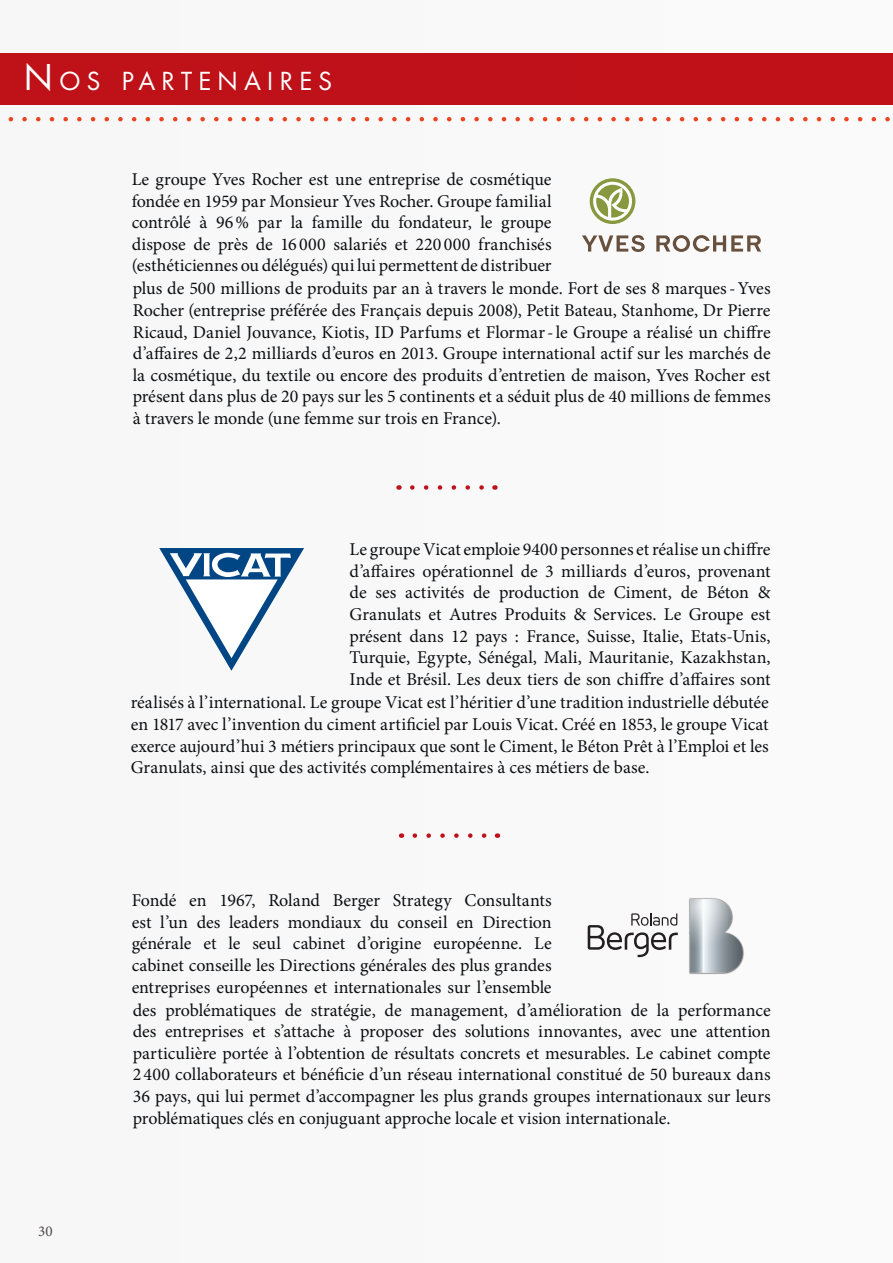
<style>
.page{position:relative;width:893px;height:1263px;background:#f9f9f9}
.page>*{position:absolute;margin:0;border:0;box-sizing:border-box;transform-origin:0 0}
.t1{font:27.3px "Futura PT";letter-spacing:.215em;color:#fff}
.t2{font:18px/21.8px "Minion Pro";letter-spacing:-.01em;color:#0c0f12;text-align:justify}
.t3{font:15px "Minion Pro";color:#4c484b}
.s1{font-size:39px}
</style>
<div class="page">
<div style="left:0;top:53px;width:893px;height:51px;background:#c4121a"></div>
<svg style="left:412px;top:485px;width:72px;height:5px"></svg>
<svg style="left:8px;top:117px;width:882px;height:4px"></svg>
<svg style="left:415px;top:833px;width:72px;height:5px"></svg>
<svg style="left:159px;top:548px;width:145px;height:123px"></svg>
<svg style="left:590px;top:178px;width:45px;height:46px"></svg>
<svg style="left:582px;top:235px;width:179px;height:17px"></svg>
<img style="left:689px;top:934px;width:55px;height:40px">
<img style="left:689px;top:898px;width:30px;height:36px">
<svg style="left:690px;top:899px;width:53px;height:74px"></svg>
<svg style="left:588px;top:913px;width:90px;height:44px"></svg>
<h1 class="t1" style="left:23px;top:64px;width:308px"><span class="s1">N</span> OS PARTENAIRES</h1>
<p class="t2" style="left:132px;top:168px;width:640px;text-align:left">Le groupe Yves Rocher est une entreprise de cosmétique<br>fondée en 1959 par Monsieur Yves Rocher. Groupe familial<br>contrôlé à 96% par la famille du fondateur, le groupe<br>dispose de près de 16 000 salariés et 220 000 franchisés<br>(esthéticiennes ou délégués) qui lui permettent de distribuer<br>plus de 500 millions de produits par an à travers le monde. Fort de ses 8 marques-Yves Rocher (entreprise préférée des Français depuis 2008), Petit Bateau, Stanhome, Dr Pierre Ricaud, Daniel Jouvance, Kiotis, ID Parfums et Flormar-le Groupe a réalisé un chiffre d’affaires de 2,2 milliards d’euros en 2013. Groupe international actif sur les marchés de la cosmétique, du textile ou encore des produits d’entretien de maison, Yves Rocher est présent dans plus de 20 pays sur les 5 continents et a séduit plus de 40 millions de femmes à travers le monde (une femme sur trois en France).</p>
<p class="t2" style="left:350px;top:539px;width:422px">Le groupe Vicat emploie 9400 personnes et réalise un chiffre d’affaires opérationnel de 3 milliards d’euros, provenant de ses activités de production de Ciment, de Béton &amp; Granulats et Autres Produits &amp; Services. Le Groupe est présent dans 12 pays : France, Suisse, Italie, Etats-Unis, Turquie, Egypte, Sénégal, Mali, Mauritanie, Kazakhstan, Inde et Brésil. Les deux tiers de son chiffre d’affaires sont</p>
<p class="t2" style="left:131px;top:692px;width:639px">réalisés à l’international. Le groupe Vicat est l’héritier d’une tradition industrielle débutée en 1817 avec l’invention du ciment artificiel par Louis Vicat. Créé en 1853, le groupe Vicat exerce aujourd’hui 3 métiers principaux que sont le Ciment, le Béton Prêt à l’Emploi et les Granulats, ainsi que des activités complémentaires à ces métiers de base.</p>
<p class="t3" style="left:38px;top:1221px;width:16px">30</p>
<p class="t2" style="left:132px;top:889px;width:640px;text-align:left">Fondé en 1967, Roland Berger Strategy Consultants<br>est l’un des leaders mondiaux du conseil en Direction<br>générale et le seul cabinet d’origine européenne. Le<br>cabinet conseille les Directions générales des plus grandes<br>entreprises européennes et internationales sur l’ensemble<br>des problématiques de stratégie, de management, d’amélioration de la performance des entreprises et s’attache à proposer des solutions innovantes, avec une attention particulière portée à l’obtention de résultats concrets et mesurables. Le cabinet compte 2 400 collaborateurs et bénéficie d’un réseau international constitué de 50 bureaux dans 36 pays, qui lui permet d’accompagner les plus grands groupes internationaux sur leurs problématiques clés en conjuguant approche locale et vision internationale.</p>
</div>
